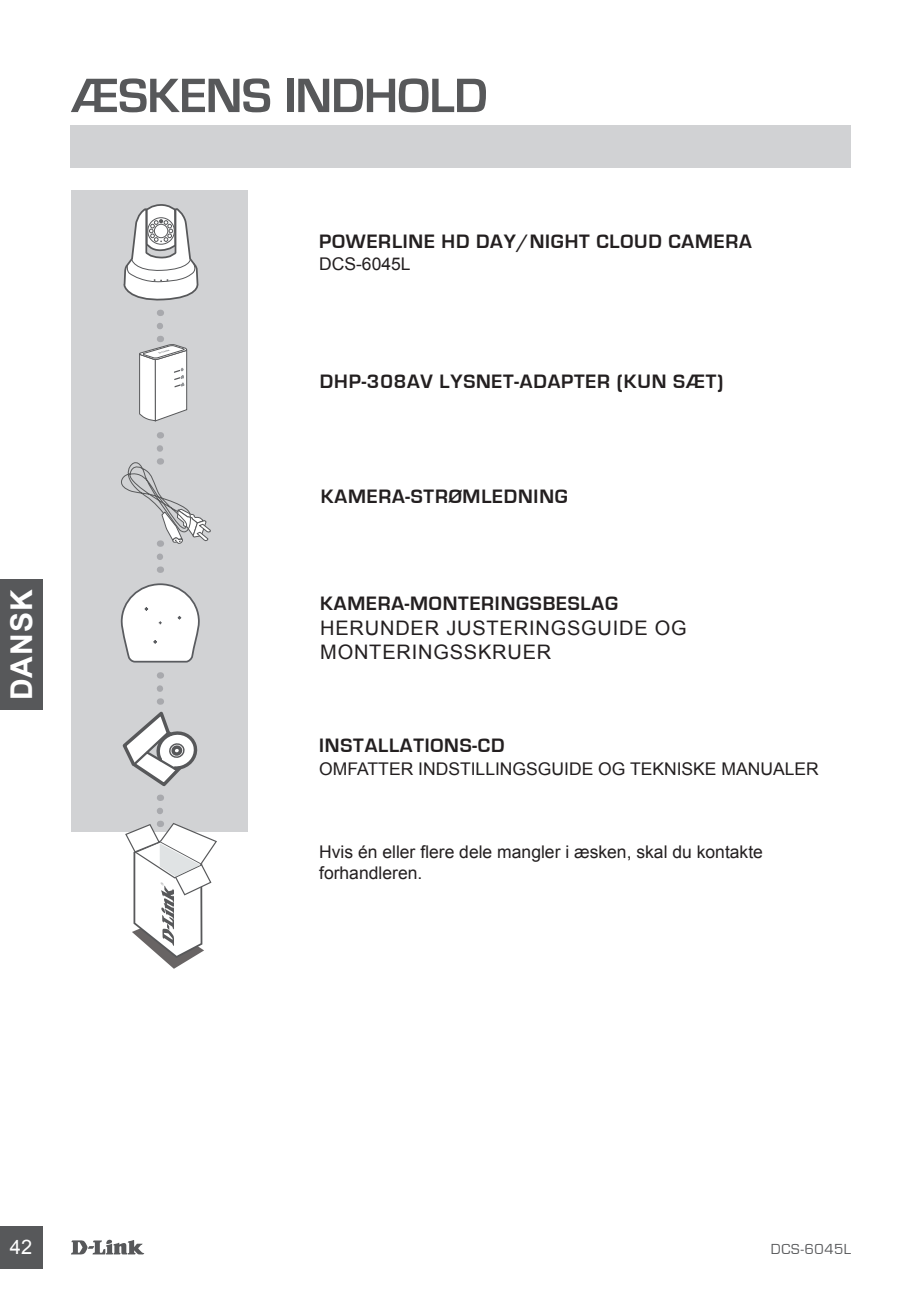
<style>
.page{position:relative;width:922px;height:1297px;background:#fff}
.page>*{position:absolute;margin:0;border:0;box-sizing:border-box;transform-origin:0 0}
.t1{font:700 50px "Eurostile";letter-spacing:-.015em;color:#57585a}
.t2{font:700 30px "Arial";letter-spacing:.035em;color:#fff}
.t3{font:700 20px "Eurostile";letter-spacing:.04em;color:#231f20}
.t4{font:20px "Arial";color:#231f20}
.t5{font:20px "Arial";color:#fff}
.t6{font:17.5px/21px "Arial";color:#231f20}
.t7{font:15px "Eurostile";letter-spacing:.04em;color:#57585a}
</style>
<div class="page">
<svg style="left:71px;top:1239px;width:73px;height:15px"></svg>
<div style="left:0;top:1226px;width:43px;height:43px;background:#57585a"></div>
<div style="left:0;top:580px;width:43px;height:130px;background:#57585a"></div>
<div style="left:71px;top:125px;width:779px;height:43px;background:#d1d2d4"></div>
<div style="left:72px;top:190px;width:176px;height:641px;background:#d1d2d4"></div>
<svg style="left:125px;top:811px;width:92px;height:158px"></svg>
<svg style="left:122px;top:688px;width:76px;height:99px"></svg>
<svg style="left:139px;top:326px;width:48px;height:96px"></svg>
<svg style="left:157px;top:557px;width:6px;height:16px"></svg>
<svg style="left:123px;top:204px;width:76px;height:97px"></svg>
<svg style="left:120px;top:583px;width:80px;height:80px"></svg>
<svg style="left:121px;top:448px;width:90px;height:99px"></svg>
<h1 class="t1" style="left:71px;top:68px;width:418px">ÆSKENS INDHOLD</h1>
<p class="t3" style="left:319px;top:230px;width:95px">POWE RLINE</p>
<p class="t3" style="left:441px;top:230px;width:116px">HD DAY/NIGHT</p>
<p class="t3" style="left:596px;top:230px;width:27px">CLOUD</p>
<p class="t3" style="left:668px;top:230px;width:79px">CAME RA</p>
<p class="t6" style="left:319px;top:254px;width:93px">DCS-6045L</p>
<p class="t3" style="left:320px;top:370px;width:318px">DHP-308AV LYSNET-ADAPTER (KUN</p>
<p class="t3" style="left:672px;top:370px;width:16px">SÆT</p>
<p class="t3" style="left:717px;top:370px;width:8px">)</p>
<h2 class="t2" style="left:2px;top:700px;width:112px;rotate:-90deg">DANSK</h2>
<p class="t3" style="left:321px;top:486px;width:174px">KAME RA-STRØMLEDNING</p>
<p class="t3" style="left:320px;top:593px;width:123px">KAME RA-MONTE</p>
<p class="t3" style="left:481px;top:593px;width:26px">RINGS</p>
<p class="t3" style="left:542px;top:593px;width:27px">BESLAG</p>
<p class="t4" style="left:320px;top:615px;width:16px">HERUNDER</p>
<p class="t4" style="left:446px;top:615px;width:15px">JUSTERINGSGUIDE</p>
<p class="t4" style="left:654px;top:615px;width:16px">OG</p>
<p class="t4" style="left:320px;top:639px;width:16px">MONTERINGSSKRUER</p>
<p class="t3" style="left:319px;top:735px;width:19px">INSTALLATIONS</p>
<p class="t3" style="left:472px;top:735px;width:33px">-CD</p>
<p class="t6" style="left:319px;top:758px;width:26px">OMFATTER</p>
<p class="t6" style="left:418px;top:758px;width:17px">INDSTILLINGSGUIDE</p>
<p class="t6" style="left:598px;top:758px;width:54px">OG TEKNISKE</p>
<p class="t6" style="left:721px;top:758px;width:13px">MANUALER</p>
<p class="t6" style="left:319px;top:841px;width:445px">HVIS ÉN ELLER FLERE DELE MANGLER I ÆSKEN, SKAL DU KONTAKTE<br>FORHANDLEREN.</p>
<p class="t5" style="left:10px;top:1234px;width:24px">42</p>
<p class="t7" style="left:770px;top:1241px;width:82px">DCS-6045L</p>
</div>
